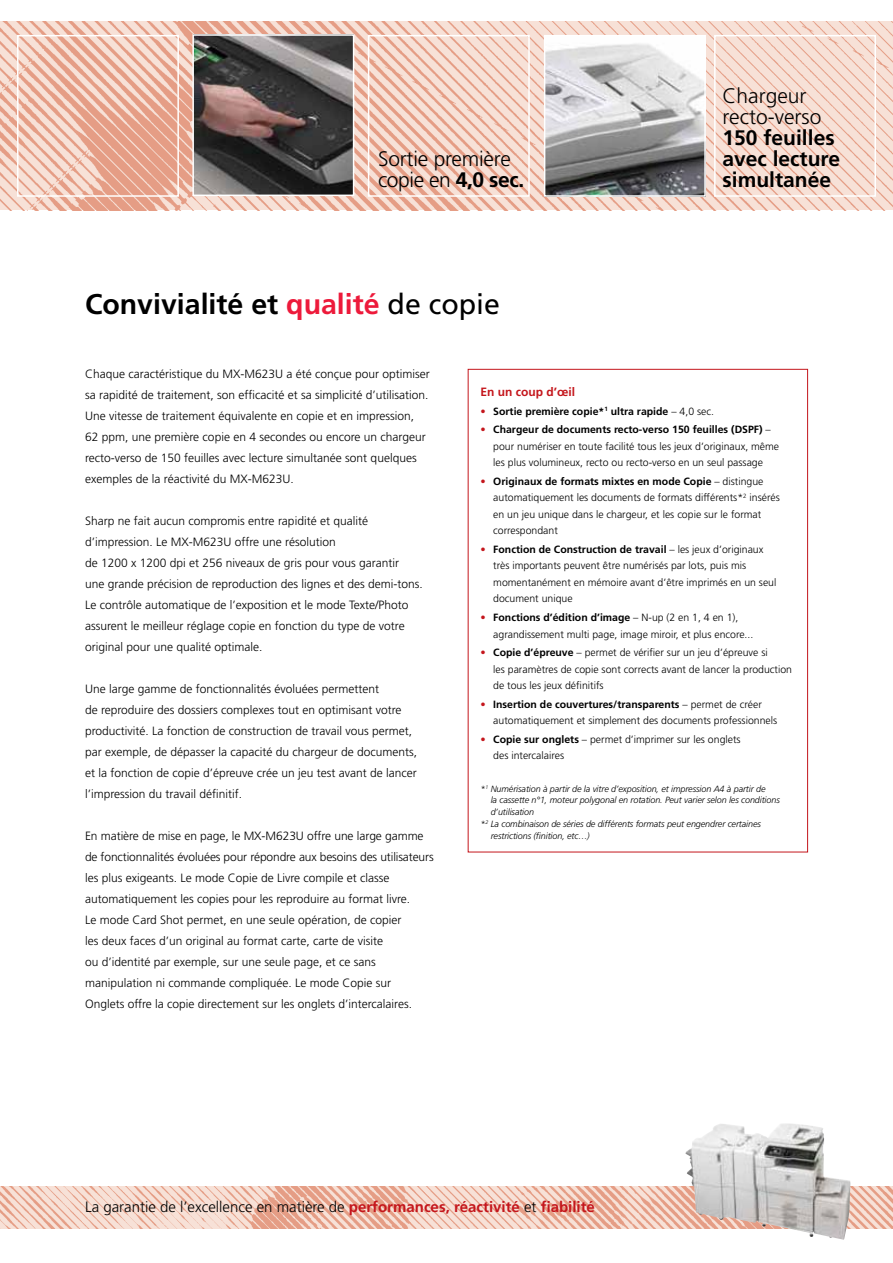
<style>
.page{position:relative;width:893px;height:1263px;background:#fff}
.page>*{position:absolute;margin:0;border:0;box-sizing:border-box;transform-origin:0 0}
.t1{font:700 28.5px "Frutiger";color:#000}
.t2{font:300 21px/21px "Frutiger";letter-spacing:-.01em;color:#000}
.t3{font:700 21px/21px "Frutiger";color:#000}
.t4{font:300 15px "Frutiger";color:#000}
.t5{font:300 12px/21px "Frutiger";color:#000}
.t6{font:700 12px "Frutiger";color:#c4161c}
.t7{font:300 10.5px/16.5px "Frutiger";color:#000}
.t8{font:700 10.5px/18.6px "Frutiger";color:#000}
.t9{font:italic 300 9px "Frutiger";letter-spacing:-.01em;color:#000}
.s1{font-weight:700}
.s2{color:#ed1a3b}
.s3{font-weight:400}
.s4{font-weight:300}
.s5{font-weight:700;color:#c4161c}
</style>
<div class="page">
<img style="left:0;top:21px;width:892px;height:189px">
<img style="left:0;top:1186px;width:892px;height:43px">
<svg style="left:16px;top:34px;width:860px;height:164px;background:#f1ccbe"></svg>
<img style="left:547px;top:38px;width:155px;height:156px">
<div style="left:544px;top:35px;width:161px;height:162px;border:2px solid #fff"></div>
<img style="left:195px;top:37px;width:156px;height:156px">
<div style="left:192px;top:34px;width:162px;height:162px;border:2px solid #fff"></div>
<img style="left:685px;top:1123px;width:102px;height:104px">
<h2 class="t2" style="left:378px;top:150px;width:148px">Sortie première copie en <span class="s1">4,0 sec.</span></h2>
<h1 class="t1" style="left:85px;top:293px;width:416px">Convivialité et <span class="s2">qualité</span> <span class="s3">de copie</span></h1>
<h2 class="t2" style="left:722px;top:87px;width:100px">Chargeur recto-verso</h2>
<h2 class="t3" style="left:722px;top:129px;width:119px">150 feuilles avec lecture simultanée</h2>
<p class="t5" style="left:85px;top:364px;width:346px">Chaque caractéristique du MX-M623U a été conçue pour optimiser sa rapidité de traitement, son efficacité et sa simplicité d’utilisation.<br>Une vitesse de traitement équivalente en copie et en impression, 62 ppm, une première copie en 4 secondes ou encore un chargeur recto-verso de 150 feuilles avec lecture simultanée sont quelques exemples de la réactivité du MX-M623U.</p>
<p class="t5" style="left:85px;top:511px;width:339px">Sharp ne fait aucun compromis entre rapidité et qualité d’impression. Le MX-M623U offre une résolution<br>de 1200 x 1200 dpi et 256 niveaux de gris pour vous garantir<br>une grande précision de reproduction des lignes et des demi-tons.<br>Le contrôle automatique de l’exposition et le mode Texte/Photo assurent le meilleur réglage copie en fonction du type de votre original pour une qualité optimale.</p>
<p class="t5" style="left:85px;top:679px;width:333px">Une large gamme de fonctionnalités évoluées permettent<br>de reproduire des dossiers complexes tout en optimisant votre productivité. La fonction de construction de travail vous permet, par exemple, de dépasser la capacité du chargeur de documents, et la fonction de copie d’épreuve crée un jeu test avant de lancer l’impression du travail définitif.</p>
<p class="t5" style="left:85px;top:826px;width:350px">En matière de mise en page, le MX-M623U offre une large gamme de fonctionnalités évoluées pour répondre aux besoins des utilisateurs les plus exigeants. Le mode Copie de Livre compile et classe automatiquement les copies pour les reproduire au format livre.<br>Le mode Card Shot permet, en une seule opération, de copier<br>les deux faces d’un original au format carte, carte de visite<br>ou d’identité par exemple, sur une seule page, et ce sans manipulation ni commande compliquée. Le mode Copie sur<br>Onglets offre la copie directement sur les onglets d’intercalaires.</p>
<p class="t6" style="left:480px;top:387px;width:96px">En un coup d’œil</p>
<p class="t8" style="left:493px;top:402px;width:279px">Sortie première copie*<sup>1</sup> ultra rapide <span class="s4">– 4,0 sec.<br></span>Chargeur de documents recto-verso 150 feuilles (DSPF) <span class="s4">–</span></p>
<p class="t7" style="left:493px;top:439px;width:287px">pour numériser en toute facilité tous les jeux d’originaux, même les plus volumineux, recto ou recto-verso en un seul passage</p>
<p class="t7" style="left:493px;top:474px;width:288px"><span class="s1">Originaux de formats mixtes en mode Copie</span> – distingue automatiquement les documents de formats différents*<sup>2</sup> insérés en un jeu unique dans le chargeur, et les copie sur le format correspondant</p>
<p class="t7" style="left:493px;top:542px;width:285px"><span class="s1">Fonction de Construction de travail</span> – les jeux d’originaux très importants peuvent être numérisés par lots, puis mis momentanément en mémoire avant d’être imprimés en un seul document unique</p>
<p class="t7" style="left:493px;top:610px;width:261px"><span class="s1">Fonctions d’édition d’image</span> – N-up (2 en 1, 4 en 1), agrandissement multi page, image miroir, et plus encore...</p>
<p class="t7" style="left:493px;top:645px;width:300px"><span class="s1">Copie d’épreuve</span> – permet de vérifier sur un jeu d’épreuve si<br>les paramètres de copie sont corrects avant de lancer la production de tous les jeux définitifs</p>
<p class="t7" style="left:493px;top:697px;width:285px"><span class="s1">Insertion de couvertures/transparents</span> – permet de créer automatiquement et simplement des documents professionnels</p>
<p class="t7" style="left:493px;top:732px;width:249px"><span class="s1">Copie sur onglets</span> – permet d’imprimer sur les onglets des intercalaires</p>
<p class="t9" style="left:480px;top:785px;width:286px">*<sup>1</sup> Numérisation à partir de la vitre d’exposition, et impression A4 à partir de</p>
<p class="t9" style="left:490px;top:797px;width:290px">la cassette n°1, moteur polygonal en rotation. Peut varier selon les conditions</p>
<p class="t9" style="left:490px;top:808px;width:45px">d’utilisation</p>
<p class="t9" style="left:480px;top:820px;width:282px">*<sup>2</sup> La combinaison de séries de différents formats peut engendrer certaines</p>
<p class="t9" style="left:490px;top:832px;width:101px">restrictions (finition, etc…)</p>
<p class="t4" style="left:85px;top:1201px;width:511px">La garantie de l’excellence en matière de <span class="s5">performances, réactivité</span> et <span class="s5">fiabilité</span></p>
</div>
